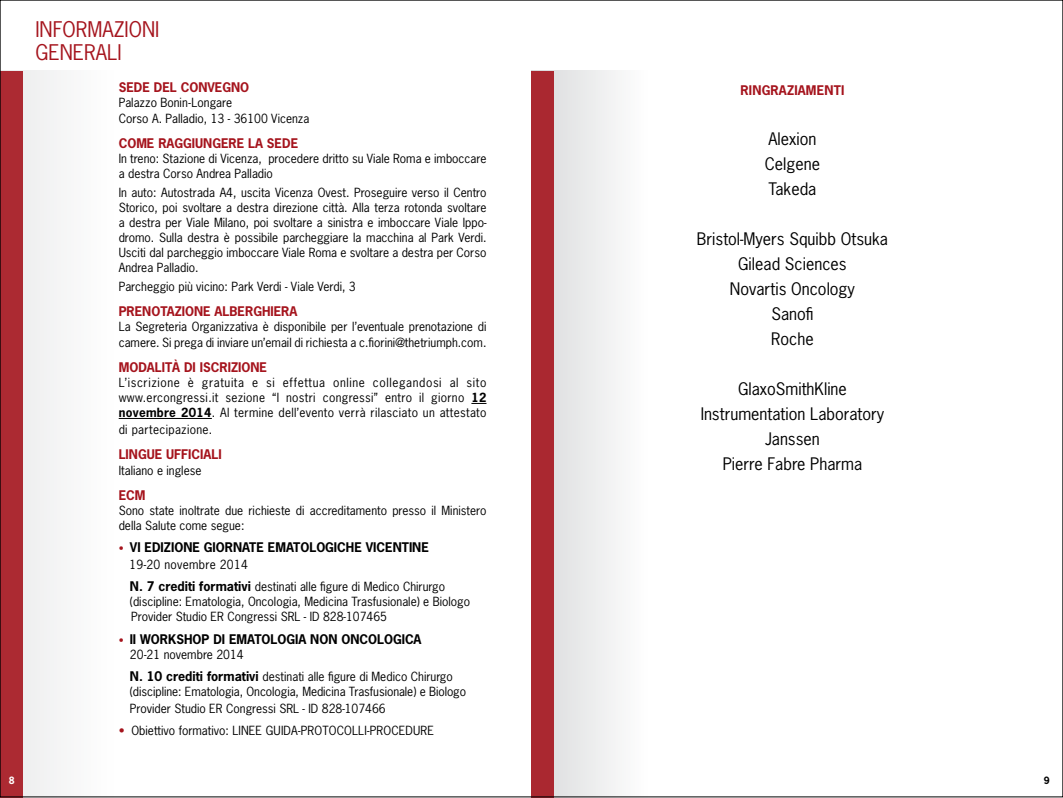
<style>
.page{position:relative;width:1063px;height:798px;background:#fff}
.page>*{position:absolute;margin:0;border:0;box-sizing:border-box;transform-origin:0 0}
.t1{font:20.25px/22.5px "News Gothic";color:#a5141d}
.t2{font:16.25px/25px "News Gothic";color:#000;text-align:center}
.t3{font:700 12.5px "News Gothic";color:#a5141d}
.t4{font:700 12.5px "News Gothic";color:#000}
.t5{font:11.88px/15px "News Gothic";color:#000}
.t6{font:11.88px "News Gothic";letter-spacing:.025em;color:#000}
.t7{font:700 9.5px "News Gothic";color:#000}
.t8{font:700 9.5px "News Gothic";color:#fff}
.s1{font-weight:700}
.s2{font-weight:400;font-size:10px;color:#a5141d}
.s3{font-weight:700;font-size:12.5px}
.s4{color:#a5141d}
</style>
<div class="page">
<div style="left:0;top:71px;width:119px;height:726px;background:#f6f7f7"></div>
<div style="left:0;top:71px;width:23px;height:726px;background:#ac2a32"></div>
<svg style="left:554px;top:71px;width:97px;height:726px"></svg>
<div style="left:531px;top:71px;width:23px;height:726px;background:#aa2830"></div>
<svg style="left:471px;top:403px;width:15px;height:1px"></svg>
<hr style="left:119px;top:418px;width:93px;height:1px;background:#000">
<p class="t8" style="left:9px;top:773px;width:7px">8</p>
<h1 class="t1" style="left:35px;top:18px;width:125px">INFORMAZIONI<br>GENERALI</h1>
<p class="t3" style="left:119px;top:79px;width:132px">SEDE DEL CONVEGNO</p>
<p class="t5" style="left:119px;top:94px;width:192px;line-height:16.2px">Palazzo Bonin-Longare<br>Corso A. Palladio, 13 - 36100 Vicenza</p>
<p class="t3" style="left:119px;top:135px;width:181px">COME RAGGIUNGERE LA SEDE</p>
<p class="t5" style="left:119px;top:151px;width:369px">In treno: Stazione di Vicenza, procedere dritto su Viale Roma e imboccare a destra Corso Andrea Palladio</p>
<p class="t5" style="left:119px;top:185px;width:369px;text-align:justify">In auto: Autostrada A4, uscita Vicenza Ovest. Proseguire verso il Centro Storico, poi svoltare a destra direzione città. Alla terza rotonda svoltare a destra per Viale Milano, poi svoltare a sinistra e imboccare Viale Ippo&shy;dromo. Sulla destra è possibile parcheggiare la macchina al Park Verdi.<br>Usciti dal parcheggio imboccare Viale Roma e svoltare a destra per Corso Andrea Palladio.</p>
<p class="t5" style="left:119px;top:278px;width:239px">Parcheggio più vicino: Park Verdi - Viale Verdi, 3</p>
<p class="t3" style="left:119px;top:303px;width:180px">PRENOTAZIONE ALBERGHIERA</p>
<p class="t5" style="left:119px;top:318px;width:369px;line-height:16.2px">La Segreteria Organizzativa è disponibile per l’eventuale prenotazione di camere. Si prega di inviare un’email di richiesta a c.fiorini@thetriumph.com.</p>
<p class="t3" style="left:119px;top:359px;width:150px">MODALITÀ DI ISCRIZIONE</p>
<p class="t5" style="left:119px;top:375px;width:369px;text-align:justify">L’iscrizione è gratuita e si effettua online collegandosi al sito www.ercongressi.it sezione “I nostri congressi” entro il giorno <span class="s1">12 novembre 2014</span>. Al termine dell’evento verrà rilasciato un attestato</p>
<p class="t6" style="left:119px;top:421px;width:95px">di partecipazione.</p>
<p class="t3" style="left:119px;top:445px;width:105px">LINGUE UFFICIALI</p>
<p class="t5" style="left:119px;top:462px;width:84px">Italiano e inglese</p>
<p class="t3" style="left:119px;top:486px;width:28px">ECM</p>
<p class="t5" style="left:119px;top:502px;width:369px">Sono state inoltrate due richieste di accreditamento presso il Ministero della Salute come segue:</p>
<p class="t4" style="left:119px;top:539px;width:312px"><span class="s2">•</span> VI EDIZIONE GIORNATE EMATOLOGICHE VICENTINE</p>
<p class="t5" style="left:130px;top:552px;width:317px;line-height:22.5px">19-20 novembre 2014<br><span class="s3">N. 7 crediti formativi</span> destinati alle figure di Medico Chirurgo</p>
<p class="t5" style="left:130px;top:593px;width:342px">(discipline: Ematologia, Oncologia, Medicina Trasfusionale) e Biologo<br>Provider Studio ER Congressi SRL - ID 828-107465</p>
<p class="t4" style="left:119px;top:630px;width:304px"><span class="s2">•</span> II WORKSHOP DI EMATOLOGIA NON ONCOLOGICA</p>
<p class="t5" style="left:130px;top:642px;width:324px;line-height:22.5px">20-21 novembre 2014<br><span class="s3">N. 10 crediti formativi</span> destinati alle figure di Medico Chirurgo</p>
<p class="t5" style="left:130px;top:683px;width:338px;line-height:16.2px">(discipline: Ematologia, Oncologia, Medicina Trasfusionale) e Biologo<br>Provider Studio ER Congressi SRL - ID 828-107466</p>
<p class="t5" style="left:119px;top:722px;width:317px"><span class="s4">•</span> Obiettivo formativo: LINEE GUIDA-PROTOCOLLI-PROCEDURE</p>
<p class="t3" style="left:740px;top:82px;width:105px">RINGRAZIAMENTI</p>
<h2 class="t2" style="left:765px;top:126px;width:57px;text-align:left">Alexion<br>Celgene<br>Takeda</h2>
<h2 class="t2" style="left:697px;top:226px;width:193px">Bristol-Myers Squibb Otsuka<br>Gilead Sciences<br>Novartis Oncology<br>Sanofi<br>Roche</h2>
<h2 class="t2" style="left:701px;top:376px;width:185px">GlaxoSmithKline<br>Instrumentation Laboratory<br>Janssen<br>Pierre Fabre Pharma</h2>
<p class="t7" style="left:1044px;top:773px;width:7px">9</p>
</div>
